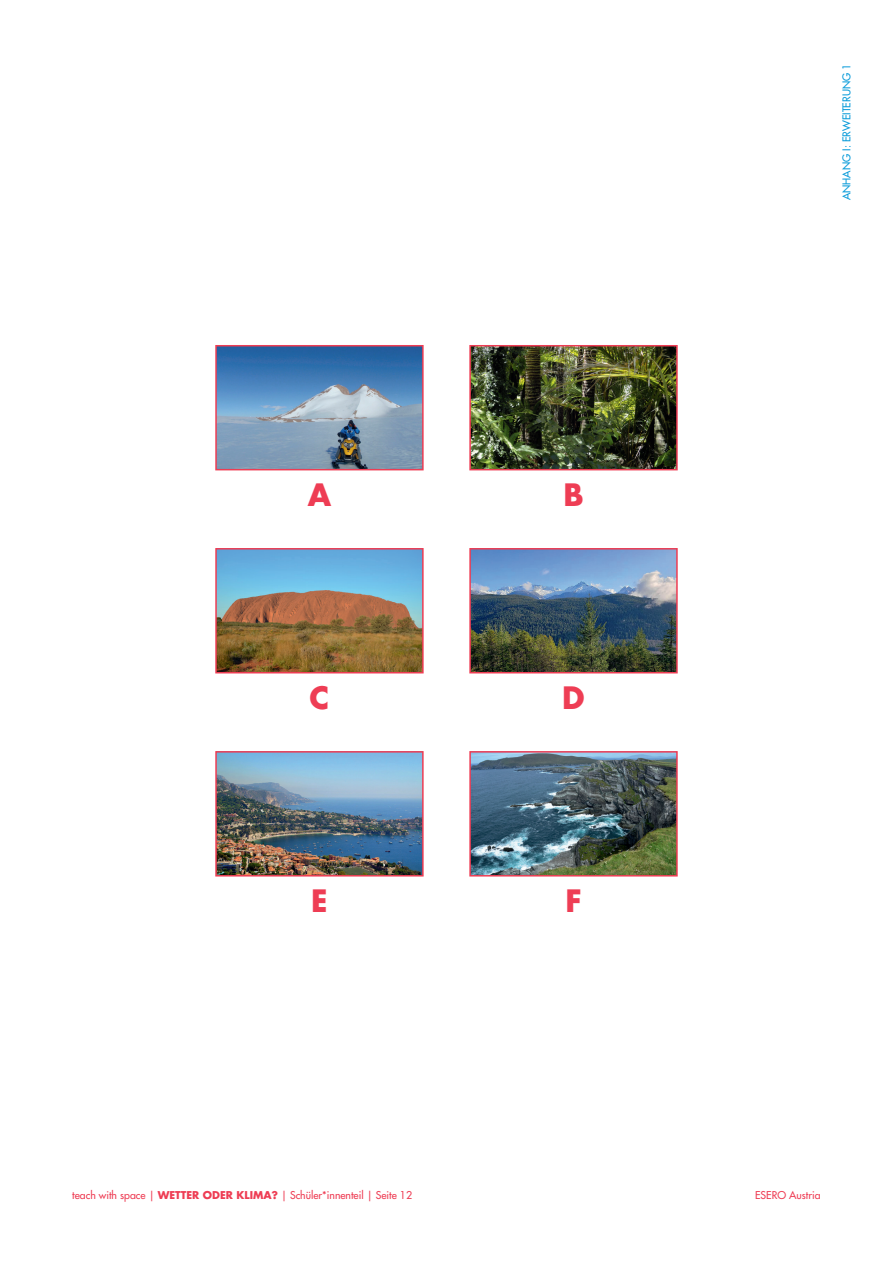
<style>
.page{position:relative;width:893px;height:1263px;background:#fff}
.page>*{position:absolute;margin:0;border:0;box-sizing:border-box;transform-origin:0 0}
.t1{font:700 30px "Futura Std";color:#ee3d54}
.t2{font:500 10.5px "Futura Std";color:#ee3d54}
.t3{font:500 10.5px "Futura Std";color:#069ad9}
.s1{font-weight:700}
</style>
<div class="page">
<img style="left:218px;top:348px;width:203px;height:119px">
<div style="left:215px;top:345px;width:209px;height:125px;border:2px solid #ee3d54"></div>
<img style="left:218px;top:551px;width:203px;height:119px">
<div style="left:215px;top:548px;width:209px;height:125px;border:2px solid #ee3d54"></div>
<img style="left:218px;top:754px;width:203px;height:119px">
<div style="left:215px;top:751px;width:209px;height:125px;border:2px solid #ee3d54"></div>
<img style="left:472px;top:348px;width:203px;height:119px">
<div style="left:469px;top:345px;width:209px;height:125px;border:2px solid #ee3d54"></div>
<img style="left:472px;top:551px;width:203px;height:119px">
<div style="left:469px;top:548px;width:209px;height:125px;border:2px solid #ee3d54"></div>
<img style="left:472px;top:754px;width:203px;height:119px">
<div style="left:469px;top:751px;width:209px;height:125px;border:2px solid #ee3d54"></div>
<p class="t3" style="left:840px;top:200px;width:138px;rotate:-90deg">ANHANG I: ERWEITERUNG 1</p>
<h1 class="t1" style="left:308px;top:475px;width:25px">A</h1>
<h1 class="t1" style="left:563px;top:475px;width:22px">B</h1>
<h1 class="t1" style="left:310px;top:678px;width:21px">C</h1>
<h1 class="t1" style="left:562px;top:678px;width:24px">D</h1>
<h1 class="t1" style="left:311px;top:881px;width:18px">E</h1>
<h1 class="t1" style="left:565px;top:881px;width:18px">F</h1>
<p class="t2" style="left:72px;top:1189px;width:341px">teach with space | <span class="s1">WETTER ODER KLIMA?</span> | Schüler*innenteil | Seite 12</p>
<p class="t2" style="left:755px;top:1189px;width:67px">ESERO Austria</p>
</div>
